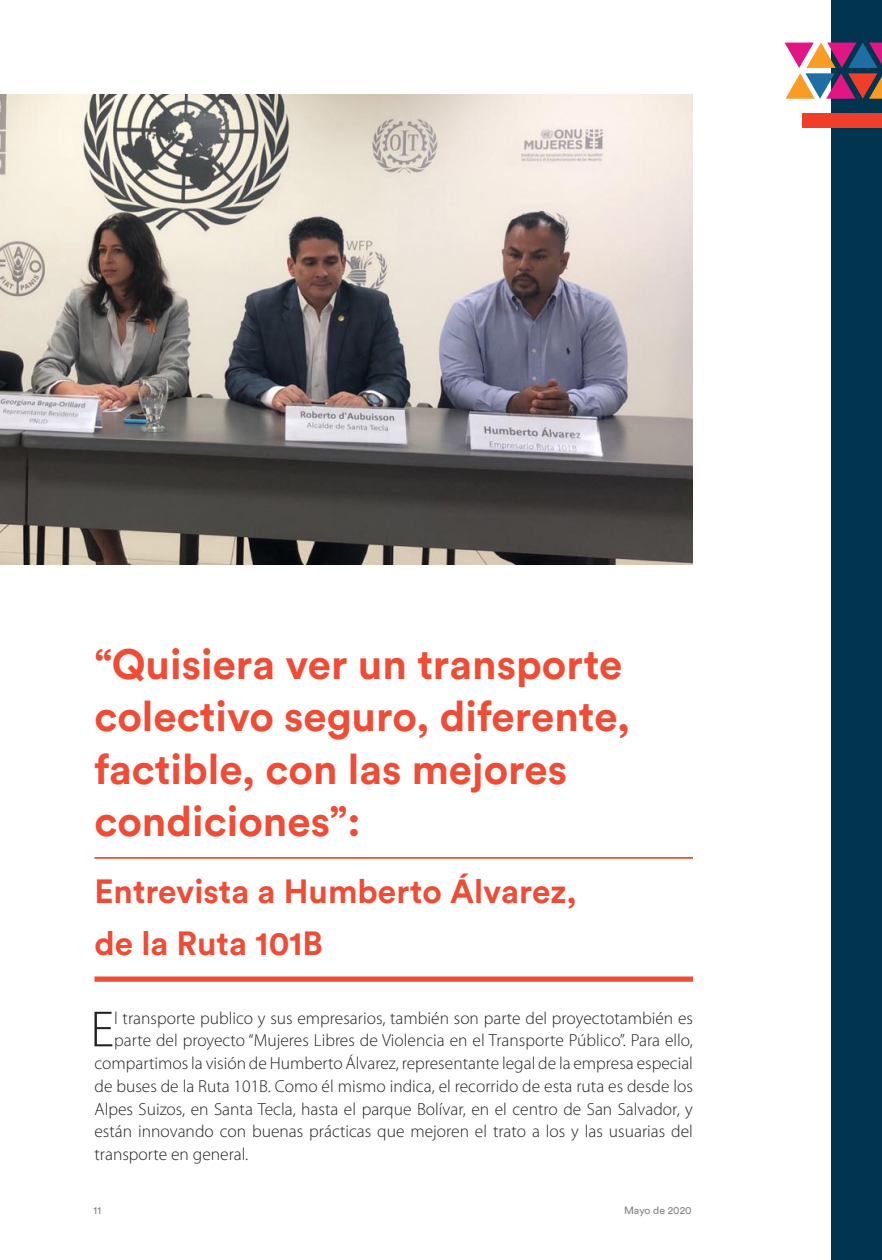
<style>
.page{position:relative;width:882px;height:1260px;background:#fff}
.page>*{position:absolute;margin:0;border:0;box-sizing:border-box;transform-origin:0 0}
.Paragraph_Style_1{font:300 51.27px "Myriad Pro";color:#231f20}
.t1{font:700 42px/52.5px "Circular Std";color:#ef4b35}
.t2{font:700 33.25px "Circular Std";color:#ef4b35}
.Paragraph_Style_1-2{font:300 17.5px "Myriad Pro";color:#231f20}
.t3{font:10.5px "Circular Std";color:#808285}
</style>
<div class="page">
<div style="left:831px;top:0;width:51px;height:1260px;background:#01344f"></div>
<svg style="left:785px;top:43px;width:97px;height:56px"></svg>
<div style="left:802px;top:113px;width:80px;height:15px;background:#ef3e2a"></div>
<img style="left:0;top:94px;width:693px;height:470px">
<div style="left:94px;top:976px;width:599px;height:6px;background:#ef4b35"></div>
<hr style="left:94px;top:857px;width:599px;height:2px;background:#ef4b35">
<p class="t1" style="left:94px;top:637px;width:537px">“Quisiera ver un transporte colectivo seguro, diferente, factible, con las mejores condiciones”:</p>
<p class="t2" style="left:94px;top:870px;width:484px">Entrevista a Humberto Álvarez,</p>
<p class="t2" style="left:94px;top:922px;width:230px">de la Ruta 101B</p>
<p class="Paragraph_Style_1" style="left:90px;top:998px;width:25px">E</p>
<p class="Paragraph_Style_1-2" style="left:114px;top:1007px;width:580px">l transporte publico y sus empresarios, también son parte del proyectotambién es</p>
<p class="Paragraph_Style_1-2" style="left:114px;top:1030px;width:580px">parte del proyecto “Mujeres Libres de Violencia en el Transporte Público”. Para ello,</p>
<p class="Paragraph_Style_1-2" style="left:94px;top:1053px;width:600px">compartimos la visión de Humberto Álvarez, representante legal de la empresa especial</p>
<p class="Paragraph_Style_1-2" style="left:94px;top:1075px;width:600px">de buses de la Ruta 101B. Como él mismo indica, el recorrido de esta ruta es desde los</p>
<p class="Paragraph_Style_1-2" style="left:94px;top:1098px;width:600px">Alpes Suizos, en Santa Tecla, hasta el parque Bolívar, en el centro de San Salvador, y</p>
<p class="Paragraph_Style_1-2" style="left:94px;top:1121px;width:600px">están innovando con buenas prácticas que mejoren el trato a los y las usuarias del</p>
<p class="Paragraph_Style_1-2" style="left:94px;top:1144px;width:155px">transporte en general.</p>
<p class="t3" style="left:94px;top:1204px;width:9px">11</p>
<p class="t3" style="left:624px;top:1204px;width:69px">Mayo de 2020</p>
</div>
